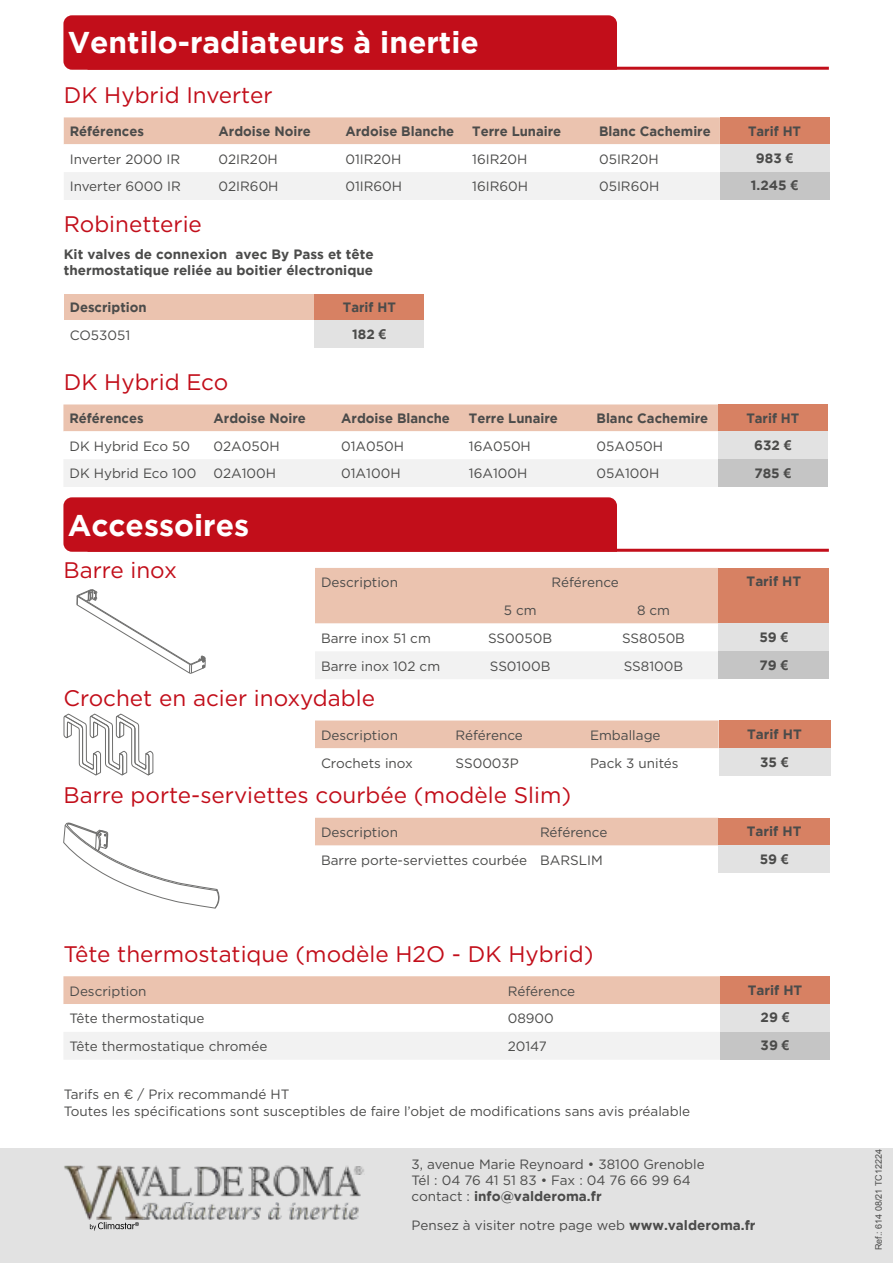
<style>
.page{position:relative;width:893px;height:1263px;background:#fff}
.page>*{position:absolute;margin:0;border:0;box-sizing:border-box;transform-origin:0 0}
.t1{font:700 30px "Gotham";color:#fff}
.t2{font:22.5px "Gotham";color:#c20e1a}
.t3{font:13.5px/16.2px "Gotham";color:#4b4b4a}
.t4{font:700 13.5px/16.2px "Gotham";color:#4b4b4a}
.t5{font:9px "Arial";color:#4b4b4a}
.s1{font-family:"Arial"}
.s2{font-weight:700}
</style>
<div class="page">
<div style="left:0;top:1148px;width:893px;height:115px;background:#e2e2e2"></div>
<div style="left:720px;top:117px;width:109px;height:27px;background:#d78163"></div>
<div style="left:720px;top:144px;width:109px;height:28px;background:#e2e2e2"></div>
<svg style="left:64px;top:117px;width:656px;height:83px"></svg>
<div style="left:720px;top:172px;width:109px;height:28px;background:#c5c5c5"></div>
<div style="left:718px;top:404px;width:109px;height:27px;background:#d78163"></div>
<div style="left:718px;top:431px;width:109px;height:28px;background:#e2e2e2"></div>
<svg style="left:63px;top:404px;width:655px;height:83px"></svg>
<div style="left:718px;top:459px;width:109px;height:28px;background:#c5c5c5"></div>
<div style="left:720px;top:976px;width:110px;height:28px;background:#d78163"></div>
<div style="left:720px;top:1004px;width:110px;height:28px;background:#e2e2e2"></div>
<svg style="left:63px;top:976px;width:657px;height:83px"></svg>
<div style="left:720px;top:1032px;width:110px;height:28px;background:#c5c5c5"></div>
<div style="left:64px;top:294px;width:251px;height:26px;background:#ebc3af"></div>
<div style="left:315px;top:294px;width:109px;height:26px;background:#d78163"></div>
<div style="left:315px;top:320px;width:109px;height:28px;background:#e2e2e2"></div>
<div style="left:719px;top:568px;width:110px;height:55px;background:#d78163"></div>
<div style="left:719px;top:623px;width:110px;height:28px;background:#e2e2e2"></div>
<svg style="left:315px;top:568px;width:404px;height:111px"></svg>
<div style="left:719px;top:651px;width:110px;height:28px;background:#c5c5c5"></div>
<div style="left:719px;top:720px;width:111px;height:28px;background:#d78163"></div>
<div style="left:315px;top:720px;width:404px;height:29px;background:#ebc3af"></div>
<div style="left:719px;top:748px;width:111px;height:28px;background:#e2e2e2"></div>
<div style="left:719px;top:818px;width:111px;height:27px;background:#d78163"></div>
<svg style="left:315px;top:818px;width:404px;height:55px"></svg>
<div style="left:719px;top:845px;width:111px;height:28px;background:#e2e2e2"></div>
<svg style="left:63px;top:823px;width:156px;height:85px"></svg>
<svg style="left:77px;top:589px;width:129px;height:85px"></svg>
<svg style="left:64px;top:714px;width:89px;height:61px"></svg>
<div style="left:63px;top:15px;width:554px;height:55px;background:#c20e1a"></div>
<div style="left:63px;top:497px;width:554px;height:55px;background:#c20e1a"></div>
<hr style="left:88px;top:67px;width:741px;height:3px;background:#c20e1a">
<hr style="left:88px;top:549px;width:741px;height:3px;background:#c20e1a">
<img style="left:144px;top:1165px;width:218px;height:32px">
<img style="left:64px;top:1165px;width:80px;height:54px">
<img style="left:143px;top:1202px;width:216px;height:18px">
<svg style="left:90px;top:1222px;width:49px;height:8px"></svg>
<svg style="left:353px;top:1166px;width:11px;height:8px"></svg>
<h1 class="t1" style="left:68px;top:26px;width:413px">Ventilo-radiateurs à inertie</h1>
<h2 class="t2" style="left:64px;top:81px;width:210px">DK Hybrid Inverter</h2>
<p class="t4" style="left:70px;top:123px;width:76px">Références</p>
<p class="t4" style="left:219px;top:123px;width:94px">Ardoise Noire</p>
<p class="t4" style="left:345px;top:123px;width:110px">Ardoise Blanche</p>
<p class="t4" style="left:472px;top:123px;width:91px">Terre Lunaire</p>
<p class="t4" style="left:599px;top:123px;width:113px">Blanc Cachemire</p>
<p class="t4" style="left:748px;top:123px;width:55px">Tarif HT</p>
<p class="t3" style="left:70px;top:150px;width:112px">Inverter 2000 IR</p>
<p class="t3" style="left:219px;top:150px;width:61px">02IR20H</p>
<p class="t3" style="left:345px;top:150px;width:58px">01IR20H</p>
<p class="t3" style="left:472px;top:150px;width:57px">16IR20H</p>
<p class="t3" style="left:599px;top:150px;width:61px">05IR20H</p>
<p class="t4" style="left:756px;top:149px;width:39px">983 <span class="s1">€</span></p>
<p class="t3" style="left:70px;top:178px;width:113px">Inverter 6000 IR</p>
<p class="t3" style="left:219px;top:178px;width:61px">02IR60H</p>
<p class="t3" style="left:345px;top:178px;width:58px">01IR60H</p>
<p class="t3" style="left:472px;top:178px;width:57px">16IR60H</p>
<p class="t3" style="left:599px;top:178px;width:62px">05IR60H</p>
<p class="t4" style="left:751px;top:177px;width:49px">1.245 <span class="s1">€</span></p>
<h2 class="t2" style="left:64px;top:210px;width:140px">Robinetterie</h2>
<p class="t4" style="left:64px;top:245px;width:311px">Kit valves de connexion avec By Pass et tête thermostatique reliée au boitier électronique</p>
<p class="t4" style="left:70px;top:299px;width:78px">Description</p>
<p class="t4" style="left:343px;top:299px;width:55px">Tarif HT</p>
<p class="t3" style="left:70px;top:327px;width:62px">CO53051</p>
<p class="t4" style="left:352px;top:326px;width:36px">182 <span class="s1">€</span></p>
<h2 class="t2" style="left:64px;top:368px;width:166px">DK Hybrid Eco</h2>
<p class="t4" style="left:69px;top:410px;width:76px">Références</p>
<p class="t4" style="left:213px;top:410px;width:94px">Ardoise Noire</p>
<p class="t4" style="left:341px;top:410px;width:110px">Ardoise Blanche</p>
<p class="t4" style="left:469px;top:410px;width:91px">Terre Lunaire</p>
<p class="t4" style="left:596px;top:410px;width:113px">Blanc Cachemire</p>
<p class="t4" style="left:746px;top:410px;width:55px">Tarif HT</p>
<p class="t3" style="left:69px;top:437px;width:122px">DK Hybrid Eco 50</p>
<p class="t3" style="left:214px;top:437px;width:68px">02A050H</p>
<p class="t3" style="left:341px;top:437px;width:64px">01A050H</p>
<p class="t3" style="left:469px;top:437px;width:64px">16A050H</p>
<p class="t3" style="left:596px;top:437px;width:68px">05A050H</p>
<p class="t4" style="left:754px;top:436px;width:39px">632 <span class="s1">€</span></p>
<p class="t3" style="left:69px;top:465px;width:128px">DK Hybrid Eco 100</p>
<p class="t3" style="left:214px;top:465px;width:64px">02A100H</p>
<p class="t3" style="left:341px;top:465px;width:61px">01A100H</p>
<p class="t3" style="left:469px;top:465px;width:60px">16A100H</p>
<p class="t3" style="left:596px;top:465px;width:64px">05A100H</p>
<p class="t4" style="left:754px;top:464px;width:38px">785 <span class="s1">€</span></p>
<h1 class="t1" style="left:68px;top:507px;width:183px">Accessoires</h1>
<h2 class="t2" style="left:63px;top:556px;width:115px">Barre inox</h2>
<p class="t3" style="left:321px;top:574px;width:79px">Description</p>
<p class="t3" style="left:551px;top:574px;width:69px">Référence</p>
<p class="t4" style="left:747px;top:573px;width:56px">Tarif HT</p>
<p class="t3" style="left:504px;top:602px;width:34px">5 cm</p>
<p class="t3" style="left:637px;top:602px;width:35px">8 cm</p>
<p class="t3" style="left:321px;top:630px;width:111px">Barre inox 51 cm</p>
<p class="t3" style="left:488px;top:630px;width:66px">SS0050B</p>
<p class="t3" style="left:622px;top:630px;width:64px">SS8050B</p>
<p class="t4" style="left:759px;top:629px;width:30px">59 <span class="s1">€</span></p>
<p class="t3" style="left:321px;top:657px;width:121px">Barre inox 102 cm</p>
<p class="t3" style="left:490px;top:657px;width:62px">SS0100B</p>
<p class="t3" style="left:624px;top:657px;width:61px">SS8100B</p>
<p class="t4" style="left:759px;top:656px;width:30px">79 <span class="s1">€</span></p>
<h2 class="t2" style="left:63px;top:684px;width:313px">Crochet en acier inoxydable</h2>
<p class="t3" style="left:321px;top:727px;width:79px">Description</p>
<p class="t3" style="left:456px;top:727px;width:69px">Référence</p>
<p class="t3" style="left:590px;top:727px;width:72px">Emballage</p>
<p class="t4" style="left:747px;top:726px;width:56px">Tarif HT</p>
<p class="t3" style="left:321px;top:754px;width:93px">Crochets inox</p>
<p class="t3" style="left:455px;top:754px;width:65px">SS0003P</p>
<p class="t3" style="left:590px;top:754px;width:90px">Pack 3 unités</p>
<p class="t4" style="left:760px;top:753px;width:30px">35 <span class="s1">€</span></p>
<h2 class="t2" style="left:63px;top:781px;width:509px">Barre porte-serviettes courbée (modèle Slim)</h2>
<p class="t3" style="left:321px;top:824px;width:79px">Description</p>
<p class="t3" style="left:540px;top:824px;width:69px">Référence</p>
<p class="t4" style="left:747px;top:823px;width:56px">Tarif HT</p>
<p class="t3" style="left:321px;top:852px;width:283px">Barre porte-serviettes courbée BARSLIM</p>
<p class="t4" style="left:760px;top:851px;width:30px">59 <span class="s1">€</span></p>
<h2 class="t2" style="left:63px;top:939px;width:531px">Tête thermostatique (modèle H2O - DK Hybrid)</h2>
<p class="t3" style="left:69px;top:982px;width:79px">Description</p>
<p class="t3" style="left:508px;top:982px;width:69px">Référence</p>
<p class="t4" style="left:748px;top:981px;width:56px">Tarif HT</p>
<p class="t3" style="left:69px;top:1010px;width:137px">Tête thermostatique</p>
<p class="t3" style="left:508px;top:1010px;width:48px">08900</p>
<p class="t4" style="left:761px;top:1009px;width:30px">29 <span class="s1">€</span></p>
<p class="t3" style="left:69px;top:1038px;width:199px">Tête thermostatique chromée</p>
<p class="t3" style="left:508px;top:1038px;width:41px">20147</p>
<p class="t4" style="left:761px;top:1037px;width:30px">39 <span class="s1">€</span></p>
<p class="t3" style="left:64px;top:1086px;width:628px">Tarifs en € / Prix recommandé HT<br>Toutes les spécifications sont susceptibles de faire l’objet de modifications sans avis préalable</p>
<p class="t3" style="left:412px;top:1156px;width:295px">3, avenue Marie Reynoard • 38100 Grenoble<br>Tél : 04 76 41 51 83 • Fax : 04 76 66 99 64 contact : <span class="s2">info@valderoma.fr</span></p>
<p class="t3" style="left:412px;top:1217px;width:345px">Pensez à visiter notre page web <span class="s2">www.valderoma.fr</span></p>
<p class="t5" style="left:873px;top:1250px;width:102px;rotate:-90deg">Ref.: 614 08/21 TC12224</p>
</div>
